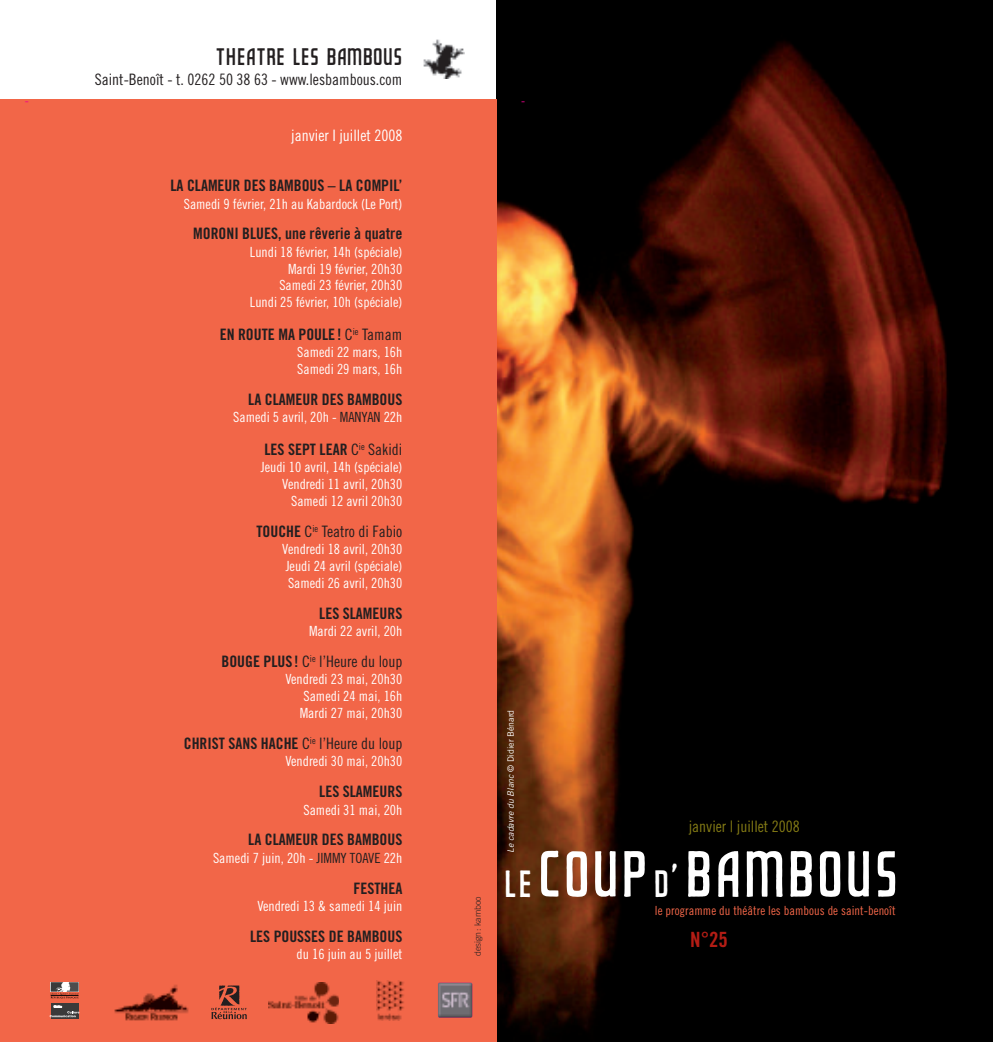
<style>
.page{position:relative;width:993px;height:1042px;background:#fff}
.page>*{position:absolute;margin:0;border:0;box-sizing:border-box;transform-origin:0 0}
.t1{font:85.23px "Polytone Reliant";letter-spacing:.015em;color:#fff}
.t2{font:31.5px "Polytone Reliant";color:#231f20}
.t3{font:21px "Trade Gothic Bold Cond Twenty";color:#b41d15}
.t4{font:15.75px "Trade Gothic Bold Cond Twenty";color:#231f20}
.t5{font:15.75px "Trade Gothic Cond Eighteen";color:#231f20}
.t6{font:15.75px "Trade Gothic Cond Eighteen";color:#847b15}
.t7{font:15.75px "Trade Gothic Cond Eighteen";color:#fff}
.t8{font:14px/16.8px "Trade Gothic Cond Eighteen";color:#fff;text-align:right}
.t9{font:12.6px "Trade Gothic Cond Eighteen";letter-spacing:.005em;color:#f26648}
.t10{font:12.25px "Trade Gothic Cond Eighteen";color:#ed028c}
.t11{font:italic 8.75px "Trade Gothic";color:#fff}
.t12{font:300 8.75px "Trade Gothic";color:#231f20}
.s1{font-family:"Trade Gothic Cond Eighteen"}
.s2{color:#231f20}
.s3{font-family:"Trade Gothic Bold Cond Twenty"}
.s4{font-style:normal}
.s5{font-size:49.7px}
</style>
<div class="page">
<img style="left:496px;top:0;width:496px;height:1042px">
<div style="left:0;top:99px;width:496px;height:943px;background:#f26648"></div>
<svg style="left:211px;top:985px;width:36px;height:34px"></svg>
<img style="left:114px;top:984px;width:75px;height:37px">
<svg style="left:51px;top:982px;width:28px;height:16px"></svg>
<svg style="left:51px;top:1003px;width:28px;height:16px"></svg>
<svg style="left:50px;top:1006px;width:29px;height:11px"></svg>
<img style="left:376px;top:980px;width:28px;height:41px">
<img style="left:268px;top:982px;width:71px;height:41px">
<img style="left:438px;top:982px;width:34px;height:35px">
<img style="left:423px;top:39px;width:41px;height:40px">
<h2 class="t2" style="left:215px;top:40px;width:188px">THEATRE LES BAMBOUS</h2>
<p class="t5" style="left:95px;top:70px;width:309px">Saint-Benoît - t. 0262 50 38 63 - www.lesbambous.com</p>
<p class="t10" style="left:25px;top:93px;width:6px">-</p>
<p class="t10" style="left:521px;top:93px;width:6px">-</p>
<p class="t7" style="left:291px;top:126px;width:113px">janvier I juillet 2008</p>
<p class="t4" style="left:170px;top:176px;width:233px">LA CLAMEUR DES BAMBOUS – LA COMPIL’</p>
<p class="t8" style="left:184px;top:195px;width:220px">Samedi 9 février, 21h au Kabardock (Le Port)</p>
<p class="t4" style="left:193px;top:224px;width:210px">MORONI BLUES, une rêverie à quatre</p>
<p class="t8" style="left:250px;top:243px;width:154px">Lundi 18 février, 14h (spéciale)<br>Mardi 19 février, 20h30<br>Samedi 23 février, 20h30<br>Lundi 25 février, 10h (spéciale)</p>
<p class="t4" style="left:220px;top:324px;width:184px">EN ROUTE MA POULE ! <span class="s1">C</span><sup>ie</sup> <span class="s1">Tamam</span></p>
<p class="t8" style="left:297px;top:344px;width:106px;text-align:left">Samedi 22 mars, 16h<br>Samedi 29 mars, 16h</p>
<p class="t4" style="left:248px;top:389px;width:155px">LA CLAMEUR DES BAMBOUS</p>
<p class="t8" style="left:233px;top:409px;width:170px">Samedi 5 avril, 20h - <span class="s2">MANYAN</span> 22h</p>
<p class="t4" style="left:264px;top:439px;width:139px">LES SEPT LEAR <span class="s1">C</span><sup>ie</sup> <span class="s1">Sakidi</span></p>
<p class="t8" style="left:261px;top:459px;width:143px">Jeudi 10 avril, 14h (spéciale)<br>Vendredi 11 avril, 20h30<br>Samedi 12 avril 20h30</p>
<p class="t5" style="left:256px;top:522px;width:147px"><span class="s3">TOUCHE</span> C<sup>ie</sup> Teatro di Fabio</p>
<p class="t8" style="left:282px;top:541px;width:121px;text-align:justify">Vendredi 18 avril, 20h30<br>Jeudi 24 avril (spéciale)<br>Samedi 26 avril, 20h30</p>
<p class="t4" style="left:319px;top:603px;width:85px">LES SLAMEURS</p>
<p class="t8" style="left:309px;top:622px;width:95px">Mardi 22 avril, 20h</p>
<p class="t5" style="left:221px;top:652px;width:182px"><span class="s3">BOUGE PLUS !</span> C<sup>ie</sup> l’Heure du loup</p>
<p class="t8" style="left:299px;top:671px;width:104px;text-align:justify;text-indent:-14px">Vendredi 23 mai, 20h30<br>Samedi 24 mai, 16h Mardi 27 mai, 20h30</p>
<p class="t4" style="left:184px;top:733px;width:220px">CHRIST SANS HACHE <span class="s1">C</span><sup>ie</sup> <span class="s1">l’Heure du loup</span></p>
<p class="t8" style="left:285px;top:753px;width:118px">Vendredi 30 mai, 20h30</p>
<p class="t4" style="left:319px;top:782px;width:85px">LES SLAMEURS</p>
<p class="t8" style="left:303px;top:801px;width:100px">Samedi 31 mai, 20h</p>
<p class="t4" style="left:248px;top:830px;width:155px">LA CLAMEUR DES BAMBOUS</p>
<p class="t8" style="left:213px;top:849px;width:191px">Samedi 7 juin, 20h - <span class="s2">JIMMY TOAVE</span> 22h</p>
<p class="t4" style="left:353px;top:878px;width:50px">FESTHEA</p>
<p class="t8" style="left:257px;top:897px;width:146px">Vendredi 13 &amp; samedi 14 juin</p>
<p class="t4" style="left:250px;top:926px;width:154px">LES POUSSES DE BAMBOUS</p>
<p class="t8" style="left:296px;top:946px;width:107px">du 16 juin au 5 juillet</p>
<p class="t12" style="left:472px;top:956px;width:61px;rotate:-90deg">design: kamboo</p>
<p class="t11" style="left:505px;top:853px;width:145px;rotate:-90deg">Le cadavre du Blanc <span class="s4">© Didier Bénard</span></p>
<p class="t6" style="left:688px;top:817px;width:113px">janvier | juillet 2008</p>
<h1 class="t1" style="left:503px;top:829px;width:396px"><span class="s5">LE</span>COUP<span class="s5">D</span><sup>,</sup>BAMBOUS</h1>
<p class="t9" style="left:654px;top:903px;width:242px">le programme du théâtre les bambous de saint-benoît</p>
<h3 class="t3" style="left:690px;top:927px;width:39px">N°25</h3>
</div>
